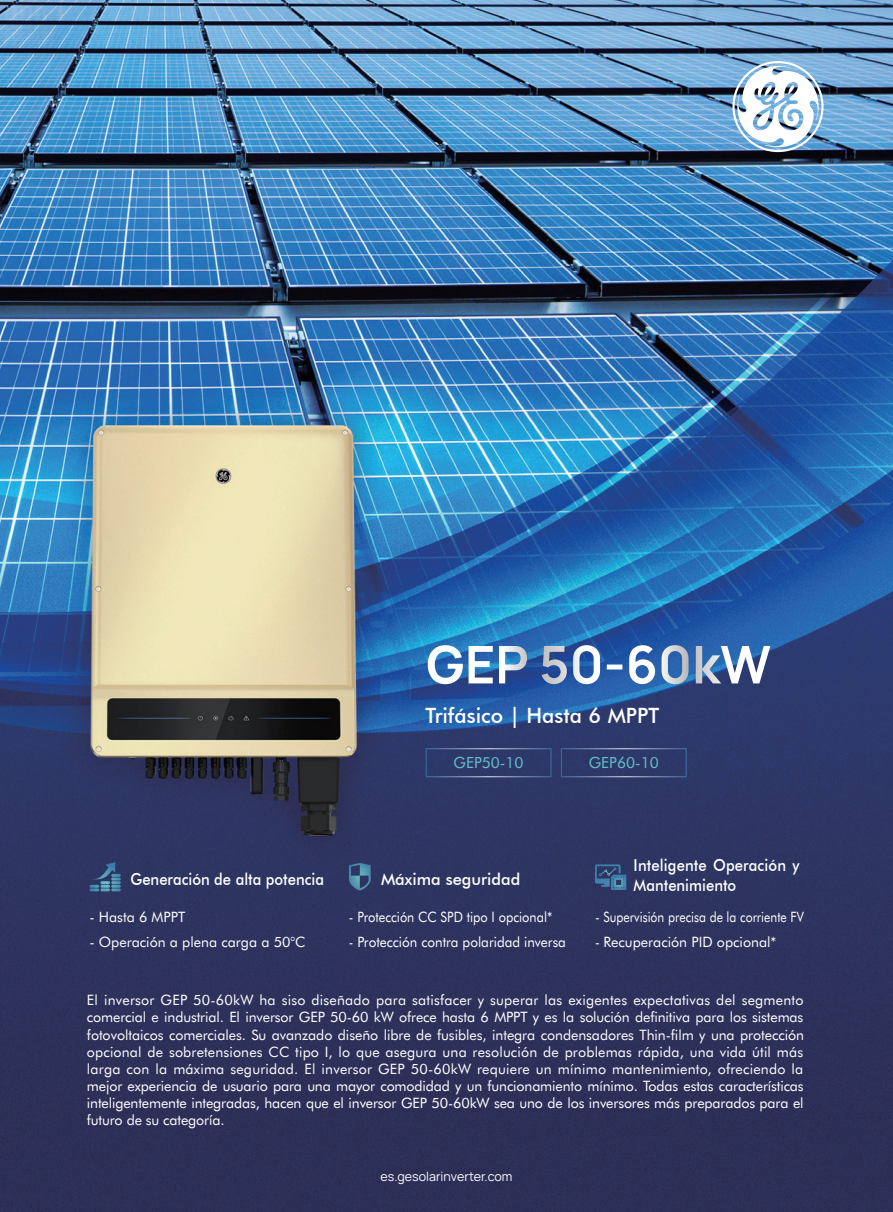
<style>
.page{position:relative;width:893px;height:1212px;background:#fff}
.page>*{position:absolute;margin:0;border:0;box-sizing:border-box;transform-origin:0 0}
.t1{font:700 49.95px "Manrope 3";color:#fff}
.t2{font:500 21.15px "Futura BT";color:#fff}
.t3{font:500 16.5px/19.8px "Futura BT";color:#fff;scale:.9 1}
.t4{font:500 16.5px "Futura BT";color:#fff}
.t5{font:15.3px "Futura BT";color:#66bec8}
.t6{font:14.25px/17.1px "Futura BT";color:#fff;text-align:justify}
.t7{font:14.25px "Futura BT";color:#fff;scale:.9 1}
.t8{font:12px "Manrope 3";color:#fff}
</style>
<div class="page">
<img style="left:0;top:0;width:893px;height:1212px">
<svg style="left:732px;top:61px;width:91px;height:91px"></svg>
<svg style="left:90px;top:862px;width:31px;height:29px"></svg>
<svg style="left:349px;top:863px;width:22px;height:27px"></svg>
<svg style="left:595px;top:864px;width:31px;height:26px"></svg>
<p class="t1" style="left:426px;top:631px;width:347px">GEP 50-60kW</p>
<p class="t2" style="left:426px;top:702px;width:235px">Trifásico | Hasta 6 MPPT</p>
<p class="t5" style="left:454px;top:753px;width:72px">GEP50-10</p>
<p class="t5" style="left:589px;top:753px;width:72px">GEP60-10</p>
<p class="t3" style="left:130px;top:869px;width:217px">Generación de alta potencia</p>
<p class="t6" style="left:89px;top:908px;width:97px">- Hasta 6 MPPT</p>
<p class="t6" style="left:89px;top:934px;width:218px">- Operación a plena carga a 50°C</p>
<p class="t4" style="left:381px;top:869px;width:141px">Máxima seguridad</p>
<p class="t7" style="left:349px;top:908px;width:228px">- Protección CC SPD tipo I opcional*</p>
<p class="t7" style="left:349px;top:933px;width:243px">- Protección contra polaridad inversa</p>
<p class="t3" style="left:634px;top:855px;width:186px">Inteligente Operación y<br>Mantenimiento</p>
<p class="t7" style="left:595px;top:908px;width:233px">- Supervisión precisa de la corriente FV</p>
<p class="t7" style="left:595px;top:933px;width:203px">- Recuperación PID opcional*</p>
<p class="t6" style="left:87px;top:991px;width:719px">El inversor GEP 50-60kW ha siso diseñado para satisfacer y superar las exigentes expectativas del segmento comercial e industrial. El inversor GEP 50-60 kW ofrece hasta 6 MPPT y es la solución definitiva para los sistemas fotovoltaicos comerciales. Su avanzado diseño libre de fusibles, integra condensadores Thin-film y una protección opcional de sobretensiones CC tipo I, lo que asegura una resolución de problemas rápida, una vida útil más larga con la máxima seguridad. El inversor GEP 50-60kW requiere un mínimo mantenimiento, ofreciendo la mejor experiencia de usuario para una mayor comodidad y un funcionamiento mínimo. Todas estas características inteligentemente integradas, hacen que el inversor GEP 50-60kW sea uno de los inversores más preparados para el futuro de su categoría.</p>
<p class="t8" style="left:380px;top:1169px;width:134px">es.gesolarinverter.com</p>
</div>
